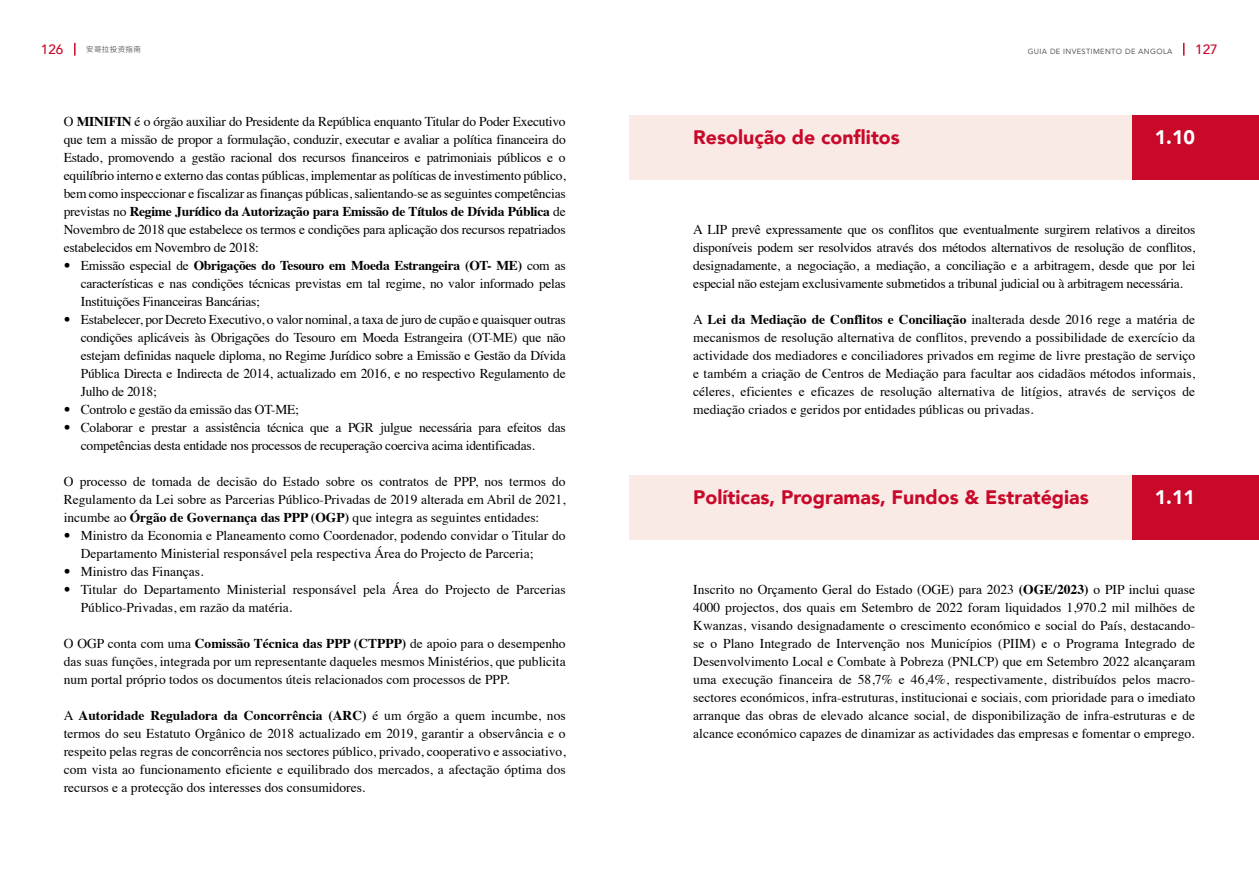
<style>
.page{position:relative;width:1259px;height:893px;background:#fff}
.page>*{position:absolute;margin:0;border:0;box-sizing:border-box;transform-origin:0 0}
.t1{font:900 19.5px "Avenir";color:#c8092a}
.t2{font:900 19.5px "Avenir";color:#fff}
.t3{font:13.5px/18px "Times";color:#000;text-align:justify}
.t4{font:13.5px/18px "Times";letter-spacing:-.02em;color:#000}
.t5{font:500 13.5px "Avenir";color:#c8092a}
.t6{font:7.5px "Avenir";letter-spacing:.05em;color:#575756}
.t7{font:600 7.5px "Noto Sans CJ Ksc";letter-spacing:.05em;color:#575756}
.s1{font-weight:700}
.s2{font-family:"Avenir";font-weight:300}
</style>
<div class="page">
<svg style="left:74px;top:43px;width:2px;height:13px"></svg>
<svg style="left:1183px;top:43px;width:1px;height:13px"></svg>
<div style="left:629px;top:115px;width:578px;height:65px;background:#faeae6"></div>
<div style="left:629px;top:475px;width:578px;height:65px;background:#faeae6"></div>
<div style="left:1132px;top:115px;width:127px;height:65px;background:#c8092a"></div>
<div style="left:1132px;top:475px;width:127px;height:65px;background:#c8092a"></div>
<p class="t5" style="left:41px;top:38px;width:24px">126</p>
<p class="t7" style="left:86px;top:45px;width:56px">安哥拉投资指南</p>
<p class="t6" style="left:1027px;top:45px;width:146px">GUIA DE INVESTIMENTO DE ANGOLA</p>
<p class="t5" style="left:1195px;top:38px;width:24px">127</p>
<p class="t3" style="left:64px;top:111px;width:503px">O <span class="s1">MINIFIN</span> é o órgão auxiliar do Presidente da República enquanto Titular do Poder Executivo que tem a missão de propor a formulação, conduzir, executar e avaliar a política financeira do Estado, promovendo a gestão racional dos recursos financeiros e patrimoniais públicos e o equilíbrio interno e externo das contas públicas, implementar as políticas de investimento público, bem como inspeccionar e fiscalizar as finanças públicas, salientando-se as seguintes competências previstas no <span class="s1">Regime Jurídico da Autorização para Emissão de Títulos de Dívida Pública</span> de Novembro de 2018 que estabelece os termos e condições para aplicação dos recursos repatriados estabelecidos em Novembro de 2018:</p>
<p class="t3" style="left:81px;top:255px;width:486px;text-indent:-17px"><span class="s2">•</span> Emissão especial de <span class="s1">Obrigações do Tesouro em Moeda Estrangeira (OT- ME)</span> com as características e nas condições técnicas previstas em tal regime, no valor informado pelas Instituições Financeiras Bancárias;</p>
<p class="t3" style="left:81px;top:309px;width:486px;text-indent:-17px"><span class="s2">•</span> Estabelecer, por Decreto Executivo, o valor nominal, a taxa de juro de cupão e quaisquer outras condições aplicáveis às Obrigações do Tesouro em Moeda Estrangeira (OT-ME) que não estejam definidas naquele diploma, no Regime Jurídico sobre a Emissão e Gestão da Dívida Pública Directa e Indirecta de 2014, actualizado em 2016, e no respectivo Regulamento de Julho de 2018;</p>
<p class="t4" style="left:64px;top:399px;width:236px"><span class="s2">•</span> Controlo e gestão da emissão das OT-ME;</p>
<p class="t4" style="left:81px;top:417px;width:486px;text-indent:-17px"><span class="s2">•</span> Colaborar e prestar a assistência técnica que a PGR julgue necessária para efeitos das competências desta entidade nos processos de recuperação coerciva acima identificadas.</p>
<p class="t3" style="left:64px;top:471px;width:503px">O processo de tomada de decisão do Estado sobre os contratos de PPP, nos termos do Regulamento da Lei sobre as Parcerias Público-Privadas de 2019 alterada em Abril de 2021, incumbe ao <span class="s1">Órgão de Governança das PPP (OGP)</span> que integra as seguintes entidades:</p>
<p class="t3" style="left:81px;top:525px;width:486px;text-indent:-17px"><span class="s2">•</span> Ministro da Economia e Planeamento como Coordenador, podendo convidar o Titular do<br>Departamento Ministerial responsável pela respectiva Área do Projecto de Parceria;</p>
<p class="t3" style="left:64px;top:561px;width:141px"><span class="s2">•</span> Ministro das Finanças.</p>
<p class="t3" style="left:81px;top:579px;width:486px;text-indent:-17px"><span class="s2">•</span> Titular do Departamento Ministerial responsável pela Área do Projecto de Parcerias<br>Público-Privadas, em razão da matéria.</p>
<p class="t3" style="left:64px;top:633px;width:503px">O OGP conta com uma <span class="s1">Comissão Técnica das PPP (CTPPP)</span> de apoio para o desempenho das suas funções, integrada por um representante daqueles mesmos Ministérios, que publicita num portal próprio todos os documentos úteis relacionados com processos de PPP.</p>
<p class="t3" style="left:64px;top:705px;width:503px">A <span class="s1">Autoridade Reguladora da Concorrência (ARC)</span> é um órgão a quem incumbe, nos termos do seu Estatuto Orgânico de 2018 actualizado em 2019, garantir a observância e o respeito pelas regras de concorrência nos sectores público, privado, cooperativo e associativo, com vista ao funcionamento eficiente e equilibrado dos mercados, a afectação óptima dos recursos e a protecção dos interesses dos consumidores.</p>
<h1 class="t1" style="left:693px;top:121px;width:208px">Resolução de conflitos</h1>
<h1 class="t2" style="left:1154px;top:121px;width:42px">1.10</h1>
<p class="t3" style="left:693px;top:219px;width:503px">A LIP prevê expressamente que os conflitos que eventualmente surgirem relativos a direitos disponíveis podem ser resolvidos através dos métodos alternativos de resolução de conflitos, designadamente, a negociação, a mediação, a conciliação e a arbitragem, desde que por lei especial não estejam exclusivamente submetidos a tribunal judicial ou à arbitragem necessária.</p>
<p class="t3" style="left:693px;top:309px;width:503px">A <span class="s1">Lei da Mediação de Conflitos e Conciliação</span> inalterada desde 2016 rege a matéria de mecanismos de resolução alternativa de conflitos, prevendo a possibilidade de exercício da actividade dos mediadores e conciliadores privados em regime de livre prestação de serviço e também a criação de Centros de Mediação para facultar aos cidadãos métodos informais, céleres, eficientes e eficazes de resolução alternativa de litígios, através de serviços de mediação criados e geridos por entidades públicas ou privadas.</p>
<h1 class="t1" style="left:693px;top:481px;width:397px">Políticas, Programas, Fundos &amp; Estratégias</h1>
<h1 class="t2" style="left:1154px;top:481px;width:42px">1.11</h1>
<p class="t3" style="left:693px;top:579px;width:503px">Inscrito no Orçamento Geral do Estado (OGE) para 2023 <span class="s1">(OGE/2023)</span> o PIP inclui quase 4000 projectos, dos quais em Setembro de 2022 foram liquidados 1,970.2 mil milhões de Kwanzas, visando designadamente o crescimento económico e social do País, destacando&shy;se o Plano Integrado de Intervenção nos Municípios (PIIM) e o Programa Integrado de Desenvolvimento Local e Combate à Pobreza (PNLCP) que em Setembro 2022 alcançaram uma execução financeira de 58,7% e 46,4%, respectivamente, distribuídos pelos macro&shy;sectores económicos, infra-estruturas, institucionai e sociais, com prioridade para o imediato arranque das obras de elevado alcance social, de disponibilização de infra-estruturas e de alcance económico capazes de dinamizar as actividades das empresas e fomentar o emprego.</p>
</div>
